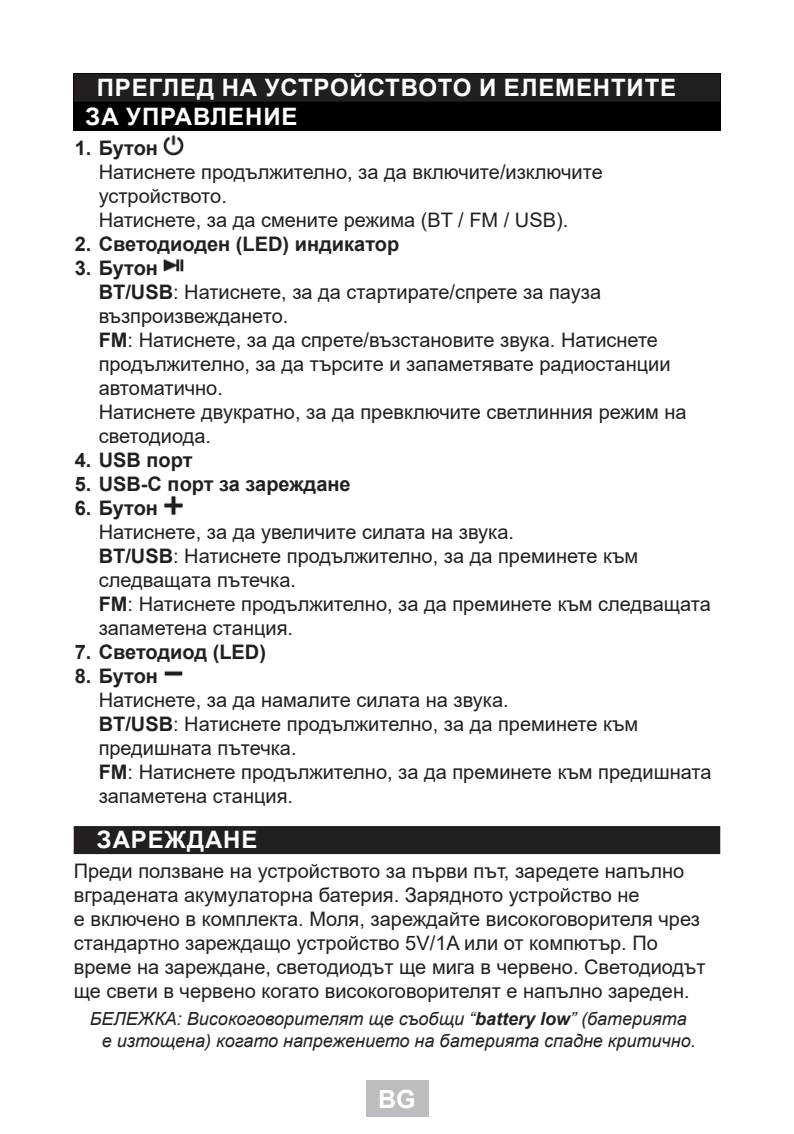
<style>
.page{position:relative;width:794px;height:1134px;background:#fff}
.page>*{position:absolute;margin:0;border:0;box-sizing:border-box;transform-origin:0 0}
.t1{font:700 25.2px "Arial";color:#fff}
.Title_BLACK{font:700 24px/28.8px "Arial";letter-spacing:.035em;color:#fff}
.Text{font:20px/24px "Arial";color:#231f20}
.t2{font:700 20px "Arial";color:#231f20}
.Note{font:italic 18px/21.6px "Arial";color:#231f20}
.s1{font-weight:700}
</style>
<div class="page">
<div style="left:366px;top:1080px;width:62px;height:37px;background:#bcbdc0"></div>
<div style="left:74px;top:102px;width:646px;height:29px;background:#000"></div>
<div style="left:74px;top:74px;width:646px;height:28px;background:#231f20"></div>
<div style="left:74px;top:826px;width:646px;height:28px;background:#231f20"></div>
<img style="left:164px;top:135px;width:20px;height:20px">
<img style="left:164px;top:258px;width:20px;height:14px">
<img style="left:164px;top:496px;width:19px;height:19px">
<img style="left:164px;top:670px;width:19px;height:7px">
<p class="Title_BLACK" style="left:85px;top:73px;width:592px;text-indent:11px">ПРЕГЛЕД НА УСТРОЙСТВОТО И ЕЛЕМЕНТИТЕ<br>ЗА УПРАВЛЕНИЕ</p>
<p class="Text" style="left:99px;top:135px;width:505px;text-indent:-24px"><span class="s1">1. Бутон<br></span>Натиснете продължително, за да включите/изключите устройството.<br>Натиснете, за да смените режима (BT / FM / USB).</p>
<p class="t2" style="left:75px;top:229px;width:326px">2. Светодиоден (LED) индикатор</p>
<p class="Text" style="left:99px;top:255px;width:589px;text-indent:-24px"><span class="s1">3. Бутон<br>BT/USB</span>: Натиснете, за да стартирате/спрете за пауза възпроизвеждането.<br><span class="s1">FM</span>: Натиснете, за да спрете/възстановите звука. Натиснете продължително, за да търсите и запаметявате радиостанции автоматично.<br>Натиснете двукратно, за да превключите светлинния режим на светодиода.</p>
<p class="t2" style="left:75px;top:445px;width:119px">4. USB порт</p>
<p class="t2" style="left:75px;top:469px;width:277px">5. USB-C порт за зареждане</p>
<p class="Text" style="left:99px;top:495px;width:614px;text-indent:-24px"><span class="s1">6. Бутон<br></span>Натиснете, за да увеличите силата на звука.<br><span class="s1">BT/USB</span>: Натиснете продължително, за да преминете към следващата пътечка.<br><span class="s1">FM</span>: Натиснете продължително, за да преминете към следващата запаметена станция.</p>
<p class="t2" style="left:75px;top:637px;width:193px">7. Светодиод (LED)</p>
<p class="Text" style="left:99px;top:663px;width:614px;text-indent:-24px"><span class="s1">8. Бутон<br></span>Натиснете, за да намалите силата на звука.<br><span class="s1">BT/USB</span>: Натиснете продължително, за да преминете към предишната пътечка.<br><span class="s1">FM</span>: Натиснете продължително, за да преминете към предишната запаметена станция.</p>
<p class="Title_BLACK" style="left:97px;top:826px;width:162px">ЗАРЕЖДАНЕ</p>
<p class="Text" style="left:74px;top:859px;width:633px">Преди ползване на устройството за първи път, заредете напълно вградената акумулаторна батерия. Зарядното устройство не<br>е включено в комплекта. Моля, зареждайте високоговорителя чрез стандартно зареждащо устройство 5V/1A или от компютър. По време на зареждане, светодиодът ще мига в червено. Светодиодът ще свети в червено когато високоговорителят е напълно зареден.</p>
<p class="Note" style="left:102px;top:1008px;width:595px;text-indent:-12px">БЕЛЕЖКА: Високоговорителят ще съобщи “<span class="s1">battery low</span>” (батерията е изтощена) когато напрежението на батерията спадне критично.</p>
<p class="t1" style="left:378px;top:1082px;width:39px">BG</p>
</div>
